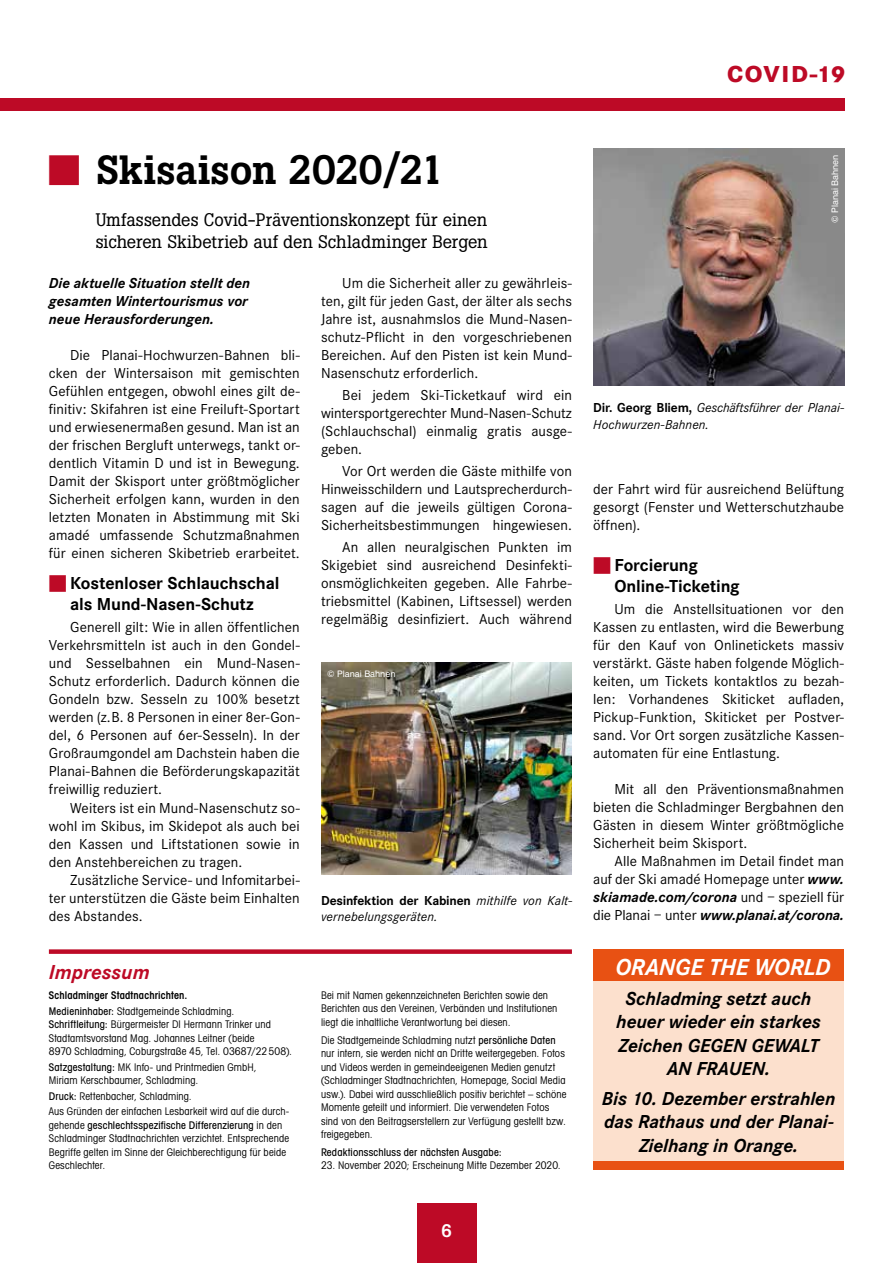
<style>
.page{position:relative;width:893px;height:1263px;background:#fff}
.page>*{position:absolute;margin:0;border:0;box-sizing:border-box;transform-origin:0 0}
.t1{font:500 40.5px "Boton";letter-spacing:-.01em;color:#000}
.t2{font:italic 700 24px "Corporate S";letter-spacing:-.005em;color:#fff}
.t3{font:800 24px "Corporate S";letter-spacing:.07em;color:#bd0a26}
.t4{font:italic 700 21px "Corporate S";color:#bd0a26}
.t5{font:italic 700 19.5px/23.4px "Corporate S";letter-spacing:-.005em;color:#000;text-align:center}
.t6{font:18px/22.5px "Boton";letter-spacing:-.005em;color:#000}
.t7{font:700 18px/21.6px "Corporate S";letter-spacing:-.005em;color:#000}
.t8{font:500 18px "Boton";color:#fff}
.t9{font:15px/18px "Corporate S";letter-spacing:.005em;color:#000;text-align:justify}
.t10{font:italic 700 15px/18px "Corporate S";color:#000}
.t11{font:italic 13.5px/16.5px "Corporate S";letter-spacing:.005em;color:#000}
.t12{font:condensed 10.5px/13.5px "Avant Garde IT Cby BT";letter-spacing:.015em;color:#000}
.t13{font:600 condensed 10.5px/15.6px "Avant Garde IT Cby BT";letter-spacing:.015em;color:#000}
.t14{font:500 condensed 10.5px "Avant Garde IT Cby BT";letter-spacing:.015em;color:#000}
.t15{font:9px "Swiss 721 BT";color:#fff}
.s1{font-weight:500}
.s2{font-weight:400}
.s3{font-weight:700;font-style:normal}
.s4{font-weight:700;font-style:italic}
</style>
<div class="page">
<div style="left:0;top:98px;width:844px;height:13px;background:#bd0a26"></div>
<div style="left:417px;top:1203px;width:59px;height:60px;background:#bd0a26"></div>
<img style="left:593px;top:149px;width:251px;height:236px">
<div style="left:49px;top:949px;width:523px;height:5px;background:#bd0a26"></div>
<img style="left:321px;top:662px;width:251px;height:213px">
<div style="left:593px;top:949px;width:251px;height:220px;background:#fce0cd"></div>
<div style="left:593px;top:1161px;width:251px;height:8px;background:#e85113"></div>
<div style="left:593px;top:949px;width:251px;height:32px;background:#e85113"></div>
<h2 class="t3" style="left:727px;top:60px;width:120px">COVID-19</h2>
<h1 class="t1" style="left:96px;top:146px;width:351px">Skisaison 2020/21</h1>
<p class="t6" style="left:96px;top:208px;width:394px">Umfassendes Covid-Präventionskonzept für einen sicheren Skibetrieb auf den Schladminger Bergen</p>
<p class="t10" style="left:49px;top:273px;width:203px">Die aktuelle Situation stellt den gesamten Wintertourismus vor neue Herausforderungen.</p>
<p class="t9" style="left:49px;top:346px;width:252px;text-indent:21px">Die Planai-Hochwurzen-Bahnen bli&shy;cken der Wintersaison mit gemischten Gefühlen entgegen, obwohl eines gilt de&shy;finitiv: Skifahren ist eine Freiluft-Sportart und erwiesenermaßen gesund. Man ist an der frischen Bergluft unterwegs, tankt or&shy;dentlich Vitamin D und ist in Bewegung.<br>Damit der Skisport unter größtmöglicher Sicherheit erfolgen kann, wurden in den letzten Monaten in Abstimmung mit Ski amadé umfassende Schutzmaßnahmen für einen sicheren Skibetrieb erarbeitet.</p>
<p class="t7" style="left:70px;top:572px;width:211px">Kostenloser Schlauchschal als Mund-Nasen-Schutz</p>
<p class="t9" style="left:49px;top:619px;width:252px;text-indent:21px">Generell gilt: Wie in allen öffentlichen Verkehrsmitteln ist auch in den Gondel&shy;und Sesselbahnen ein Mund-Nasen-Schutz erforderlich. Dadurch können die Gondeln bzw. Sesseln zu 100% besetzt werden (z.B. 8 Personen in einer 8er-Gon&shy;del, 6 Personen auf 6er-Sesseln). In der Großraumgondel am Dachstein haben die Planai-Bahnen die Beförderungskapazität freiwillig reduziert.</p>
<p class="t9" style="left:49px;top:799px;width:252px;text-indent:21px">Weiters ist ein Mund-Nasenschutz so&shy;wohl im Skibus, im Skidepot als auch bei den Kassen und Liftstationen sowie in den Anstehbereichen zu tragen.</p>
<p class="t9" style="left:49px;top:871px;width:252px;text-indent:21px">Zusätzliche Service- und Infomitarbei&shy;ter unterstützen die Gäste beim Einhalten des Abstandes.</p>
<h3 class="t4" style="left:49px;top:959px;width:102px">Impressum</h3>
<p class="t13" style="left:49px;top:987px;width:187px">Schladminger Stadtnachrichten.<br><span class="s1">Medieninhaber:</span> <span class="s2">Stadtgemeinde Schladming.</span></p>
<p class="t12" style="left:49px;top:1017px;width:245px"><span class="s1">Schriftleitung:</span> Bürgermeister DI Hermann Trinker und<br>Stadtamtsvorstand Mag. Johannes Leitner (beide<br>8970 Schladming, Coburgstraße 45, Tel. 03687/22508).</p>
<p class="t12" style="left:49px;top:1060px;width:209px"><span class="s1">Satzgestaltung:</span> MK Info- und Printmedien GmbH,<br>Miriam Kerschbaumer, Schladming.</p>
<p class="t12" style="left:49px;top:1088px;width:242px;line-height:15.6px"><span class="s1">Druck:</span> Rettenbacher, Schladming.<br>Aus Gründen der einfachen Lesbarkeit wird auf die durch-</p>
<p class="t12" style="left:49px;top:1118px;width:242px">gehende <span class="s1">geschlechtsspezifische Differenzierung</span> in den Schladminger Stadtnachrichten verzichtet. Entsprechende Begriffe gelten im Sinne der Gleichberechtigung für beide Geschlechter.</p>
<p class="t9" style="left:321px;top:274px;width:252px;text-indent:21px">Um die Sicherheit aller zu gewährleis&shy;ten, gilt für jeden Gast, der älter als sechs Jahre ist, ausnahmslos die Mund-Nasen&shy;schutz-Pflicht in den vorgeschriebenen Bereichen. Auf den Pisten ist kein Mund-Nasenschutz erforderlich.</p>
<p class="t9" style="left:321px;top:386px;width:252px;text-indent:21px">Bei jedem Ski-Ticketkauf wird ein wintersportgerechter Mund-Nasen-Schutz (Schlauchschal) einmalig gratis ausge&shy;geben.</p>
<p class="t9" style="left:321px;top:462px;width:252px;text-indent:21px">Vor Ort werden die Gäste mithilfe von Hinweisschildern und Lautsprecherdurch&shy;sagen auf die jeweils gültigen Corona-Sicherheitsbestimmungen hingewiesen.</p>
<p class="t9" style="left:321px;top:539px;width:252px;text-indent:21px">An allen neuralgischen Punkten im Skigebiet sind ausreichend Desinfekti&shy;onsmöglichkeiten gegeben. Alle Fahrbe&shy;triebsmittel (Kabinen, Liftsessel) werden regelmäßig desinfiziert. Auch während</p>
<p class="t15" style="left:327px;top:668px;width:70px">© Planai Bahnen</p>
<p class="t11" style="left:321px;top:892px;width:253px"><span class="s3">Desinfektion der Kabinen</span> mithilfe von Kalt&shy;vernebelungsgeräten.</p>
<p class="t12" style="left:321px;top:988px;width:238px">Bei mit Namen gekennzeichneten Berichten sowie den<br>Berichten aus den Vereinen, Verbänden und Institutionen liegt die inhaltliche Verantwortung bei diesen.</p>
<p class="t12" style="left:321px;top:1033px;width:247px">Die Stadtgemeinde Schladming nutzt <span class="s1">persönliche Daten </span>nur intern, sie werden nicht an Dritte weitergegeben. Fotos und Videos werden in gemeindeeigenen Medien genutzt (Schladminger Stadtnachrichten, Homepage, Social Media usw.). Dabei wird ausschließlich positiv berichtet – schöne Momente geteilt und informiert. Die verwendeten Fotos sind von den Beitragserstellern zur Verfügung gestellt bzw. freigegeben.</p>
<p class="t14" style="left:321px;top:1146px;width:182px">Redaktionsschluss der nächsten Ausgabe:</p>
<p class="t12" style="left:321px;top:1159px;width:241px">23. November 2020; Erscheinung Mitte Dezember 2020.</p>
<p class="t8" style="left:441px;top:1220px;width:12px">6</p>
<p class="t15" style="left:829px;top:223px;width:70px;rotate:-90deg">© Planai Bahnen</p>
<p class="t11" style="left:593px;top:400px;width:253px"><span class="s3">Dir. Georg Bliem,</span> Geschäftsführer der Planai-<br>Hochwurzen-Bahnen.</p>
<p class="t9" style="left:593px;top:480px;width:252px">der Fahrt wird für ausreichend Belüftung gesorgt (Fenster und Wetterschutzhaube öffnen).</p>
<p class="t7" style="left:614px;top:554px;width:127px">Forcierung<br>Online-Ticketing</p>
<p class="t9" style="left:593px;top:601px;width:252px;text-indent:21px">Um die Anstellsituationen vor den Kassen zu entlasten, wird die Bewerbung für den Kauf von Onlinetickets massiv verstärkt. Gäste haben folgende Möglich&shy;keiten, um Tickets kontaktlos zu bezah&shy;len: Vorhandenes Skiticket aufladen, Pickup-Funktion, Skiticket per Postver&shy;sand. Vor Ort sorgen zusätzliche Kassen&shy;automaten für eine Entlastung.</p>
<p class="t9" style="left:593px;top:781px;width:252px;text-indent:21px">Mit all den Präventionsmaßnahmen bieten die Schladminger Bergbahnen den Gästen in diesem Winter größtmögliche Sicherheit beim Skisport.</p>
<p class="t9" style="left:593px;top:853px;width:252px;text-indent:21px">Alle Maßnahmen im Detail findet man auf der Ski amadé Homepage unter <span class="s4">www. skiamade.com/corona</span> und – speziell für die Planai – unter <span class="s4">www.planai.at/corona.</span></p>
<h2 class="t2" style="left:615px;top:953px;width:217px">ORANGE THE WORLD</h2>
<h3 class="t5" style="left:616px;top:987px;width:206px">Schladming setzt auch heuer wieder ein starkes<br>Zeichen GEGEN GEWALT<br>AN FRAUEN.</h3>
<h3 class="t5" style="left:602px;top:1087px;width:235px">Bis 10. Dezember erstrahlen das Rathaus und der Planai-<br>Zielhang in Orange.</h3>
</div>
